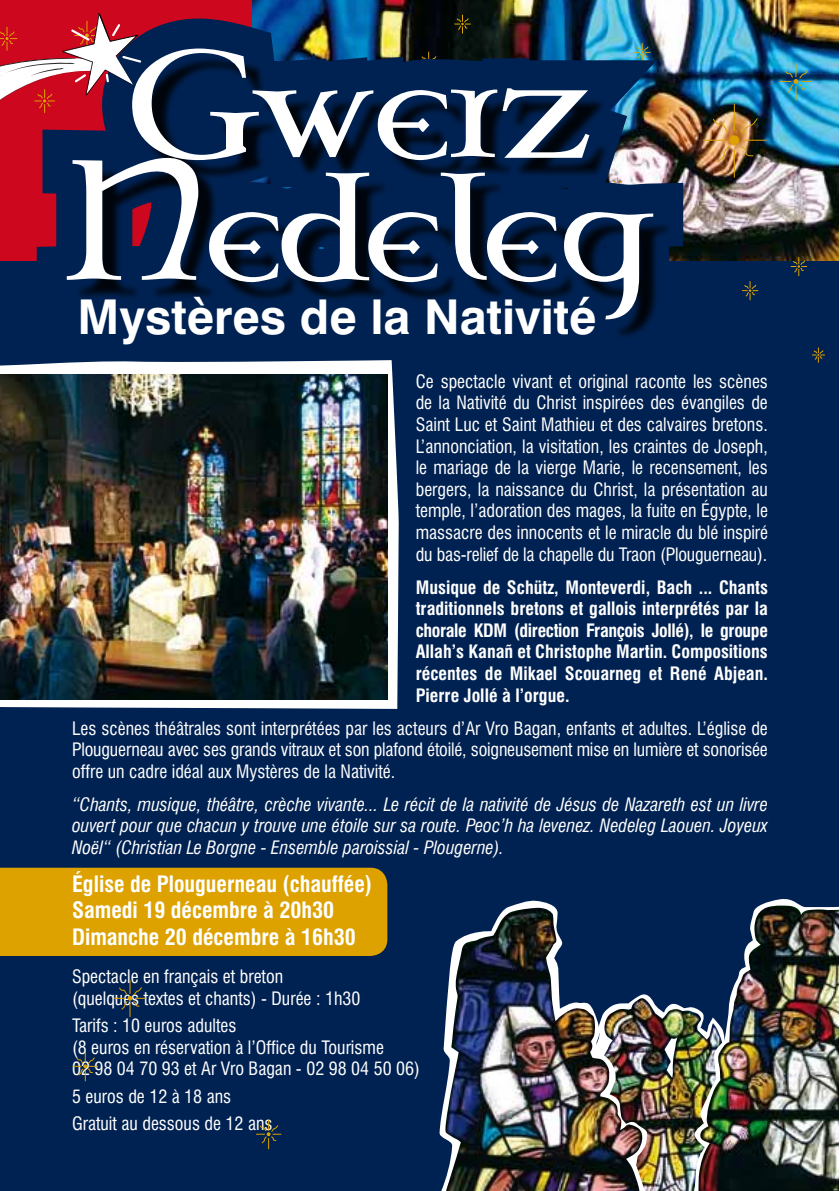
<style>
.page{position:relative;width:840px;height:1191px;background:#fff}
.page>*{position:absolute;margin:0;border:0;box-sizing:border-box;transform-origin:0 0}
.t1{font:700 48px "Swiss 721 BT";color:#fff}
.t2{font:700 condensed 22px/26.4px "Swiss 721 BT";color:#fff}
.t3{font:condensed 18px/21.6px "Swiss 721 BT";color:#fff}
.t4{font:700 condensed 18px/21.6px "Swiss 721 BT";color:#fff;text-align:justify}
.t5{font:italic condensed 18px/21.6px "Swiss 721 BT";color:#fff;text-align:justify}
</style>
<div class="page">
<div style="left:0;top:1px;width:838px;height:1190px;background:#002252"></div>
<img style="left:727px;top:1px;width:111px;height:259px">
<div style="left:0;top:867px;width:387px;height:89px;background:#dda200"></div>
<svg style="left:779px;top:63px;width:32px;height:37px"></svg>
<div style="left:729px;top:135px;width:9px;height:10px;background:#dda200;border-radius:50%"></div>
<svg style="left:733px;top:104px;width:1px;height:27px"></svg>
<svg style="left:740px;top:117px;width:17px;height:17px"></svg>
<svg style="left:727px;top:140px;width:38px;height:37px"></svg>
<svg style="left:114px;top:980px;width:32px;height:37px"></svg>
<svg style="left:73px;top:1051px;width:25px;height:30px"></svg>
<svg style="left:256px;top:1119px;width:25px;height:30px"></svg>
<svg style="left:790px;top:257px;width:16px;height:19px"></svg>
<svg style="left:742px;top:281px;width:15px;height:19px"></svg>
<svg style="left:812px;top:347px;width:12px;height:16px"></svg>
<img style="left:649px;top:998px;width:44px;height:193px">
<img style="left:693px;top:899px;width:107px;height:292px">
<img style="left:698px;top:905px;width:140px;height:286px">
<img style="left:439px;top:900px;width:210px;height:291px">
<svg style="left:0;top:365px;width:398px;height:344px;fill:#fff"></svg>
<img style="left:443px;top:907px;width:199px;height:284px">
<img style="left:0;top:374px;width:387px;height:325px">
<img style="left:7px;top:1px;width:720px;height:391px">
<div style="left:74px;top:56px;width:599px;height:283px;background:#000;opacity:.87"></div>
<svg style="left:143px;top:49px;width:446px;height:98px"></svg>
<svg style="left:67px;top:147px;width:586px;height:172px"></svg>
<svg style="left:0;top:13px;width:143px;height:139px"></svg>
<h1 class="t1" style="left:77px;top:288px;width:520px">Mystères de la Nativité</h1>
<p class="t3" style="left:415px;top:370px;width:353px;text-align:justify">Ce spectacle vivant et original raconte les scènes de la Nativité du Christ inspirées des évangiles de Saint Luc et Saint Mathieu et des calvaires bretons.<br>L’annonciation, la visitation, les craintes de Joseph, le mariage de la vierge Marie, le recensement, les bergers, la naissance du Christ, la présentation au temple, l’adoration des mages, la fuite en Égypte, le massacre des innocents et le miracle du blé inspiré du bas-relief de la chapelle du Traon (Plouguerneau).</p>
<p class="t4" style="left:415px;top:576px;width:353px">Musique de Schütz, Monteverdi, Bach ... Chants traditionnels bretons et gallois interprétés par la chorale KDM (direction François Jollé), le groupe Allah’s Kanañ et Christophe Martin. Compositions récentes de Mikael Scouarneg et René Abjean.<br>Pierre Jollé à l’orgue.</p>
<p class="t3" style="left:72px;top:717px;width:697px;text-align:justify">Les scènes théâtrales sont interprétées par les acteurs d’Ar Vro Bagan, enfants et adultes. L’église de Plouguerneau avec ses grands vitraux et son plafond étoilé, soigneusement mise en lumière et sonorisée offre un cadre idéal aux Mystères de la Nativité.</p>
<p class="t5" style="left:72px;top:793px;width:697px">“Chants, musique, théâtre, crèche vivante... Le récit de la nativité de Jésus de Nazareth est un livre ouvert pour que chacun y trouve une étoile sur sa route. Peoc’h ha levenez. Nedeleg Laouen. Joyeux Noël“ (Christian Le Borgne - Ensemble paroissial - Plougerne).</p>
<p class="t2" style="left:72px;top:870px;width:301px">Église de Plouguerneau (chauffée)<br>Samedi 19 décembre à 20h30<br>Dimanche 20 décembre à 16h30</p>
<p class="t3" style="left:72px;top:965px;width:290px">Spectacle en français et breton<br>(quelques textes et chants) - Durée : 1h30</p>
<p class="t3" style="left:72px;top:1014px;width:349px">Tarifs : 10 euros adultes<br>(8 euros en réservation à l’Office du Tourisme<br>02 98 04 70 93 et Ar Vro Bagan - 02 98 04 50 06)</p>
<p class="t3" style="left:72px;top:1082px;width:202px;line-height:27.2px">5 euros de 12 à 18 ans<br>Gratuit au dessous de 12 ans</p>
</div>
